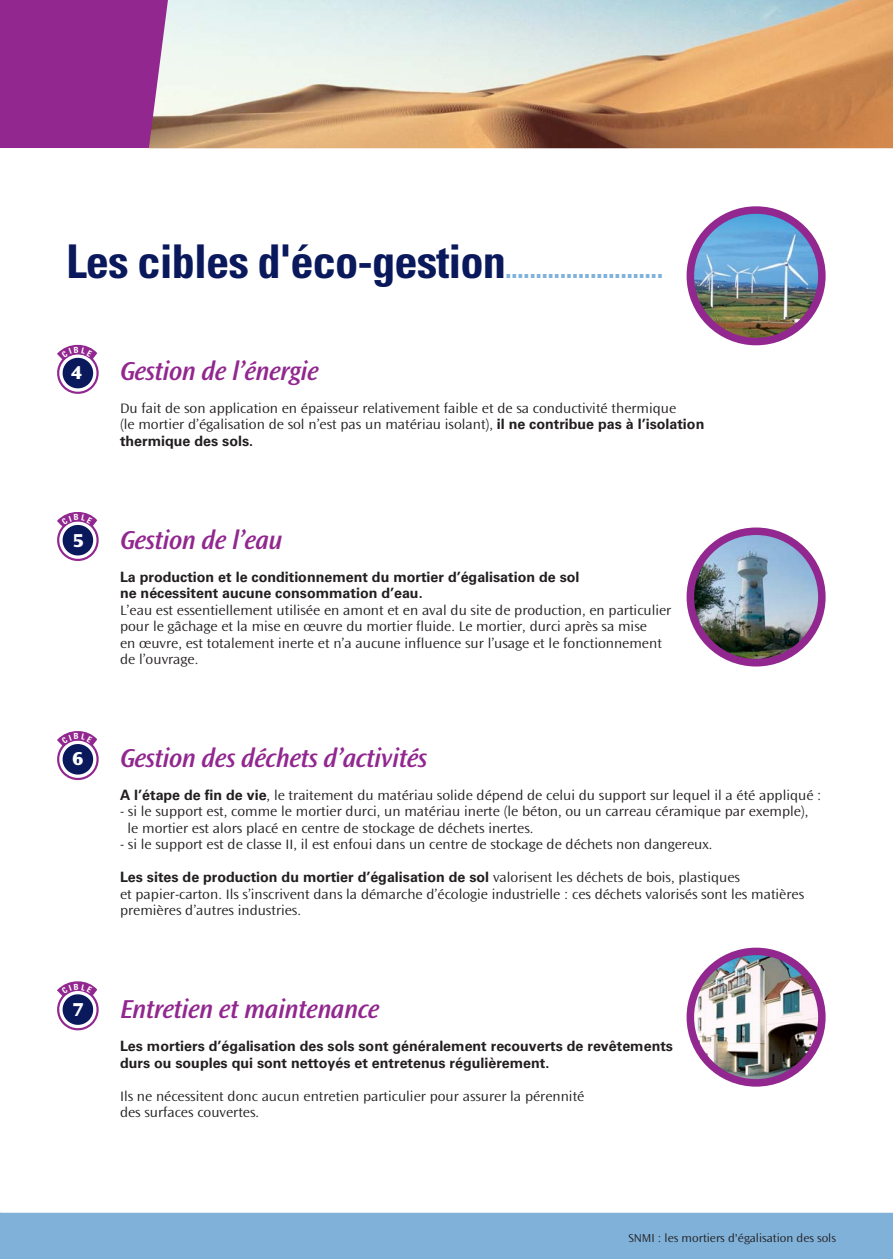
<style>
.page{position:relative;width:893px;height:1259px;background:#fff}
.page>*{position:absolute;margin:0;border:0;box-sizing:border-box;transform-origin:0 0}
.t1{font:700 condensed 30px "Univers";color:#7fb1d9}
.t2{font:27px "Ocean Sans MM It 500 475";letter-spacing:-.02em;color:#91278f}
.t3{font:19.5px "Ocean Sans MM 760 572";color:#fff}
.t4{font:14.25px/16.5px "Ocean Sans MM 320 600";color:#231f20}
.t5{font:700 14.25px/16.5px "Univers";color:#231f20}
.t6{font:12px "Ocean Sans MM 320 600";color:#231f20}
.s1{font-size:46.5px;color:#0a185c}
.s2{font-family:"Univers";font-weight:700}
.s3{font-family:"Ocean Sans MM 320 600";font-weight:400}
</style>
<div class="page">
<div style="left:0;top:0;width:318px;height:149px;background:#91278f"></div>
<img style="left:690px;top:951px;width:131px;height:131px;border-radius:50%">
<div style="left:686px;top:947px;width:139px;height:139px;border:8px solid #91278f;border-radius:50%"></div>
<img style="left:149px;top:0;width:743px;height:148px">
<img style="left:690px;top:211px;width:131px;height:130px;border-radius:50%">
<div style="left:686px;top:206px;width:139px;height:139px;border:8px solid #91278f;border-radius:50%"></div>
<img style="left:690px;top:531px;width:131px;height:132px;border-radius:50%">
<div style="left:686px;top:527px;width:139px;height:139px;border:8px solid #91278f;border-radius:50%"></div>
<div style="left:0;top:1212px;width:893px;height:47px;background:#7fb1d9"></div>
<svg style="left:57px;top:344px;width:42px;height:50px"></svg>
<svg style="left:57px;top:512px;width:42px;height:49px"></svg>
<svg style="left:57px;top:731px;width:42px;height:50px"></svg>
<svg style="left:57px;top:981px;width:42px;height:50px"></svg>
<h1 class="t1" style="left:66px;top:257px;width:598px"><span class="s1">Les cibles d'éco-gestion</span>..........................</h1>
<h3 class="t3" style="left:71px;top:365px;width:13px">4</h3>
<h2 class="t2" style="left:120px;top:360px;width:200px">Gestion de l’énergie</h2>
<p class="t4" style="left:120px;top:400px;width:586px">Du fait de son application en épaisseur relativement faible et de sa conductivité thermique<br>(le mortier d’égalisation de sol n’est pas un matériau isolant), <span class="s2">il ne contribue pas à l’isolation</span></p>
<p class="t5" style="left:120px;top:434px;width:135px">thermique des sols.</p>
<h3 class="t3" style="left:72px;top:532px;width:13px">5</h3>
<h2 class="t2" style="left:120px;top:529px;width:164px">Gestion de l’eau</h2>
<p class="t5" style="left:120px;top:569px;width:461px">La production et le conditionnement du mortier d’égalisation de sol ne nécessitent aucune consommation d’eau.</p>
<p class="t4" style="left:120px;top:602px;width:553px">L’eau est essentiellement utilisée en amont et en aval du site de production, en particulier pour le gâchage et la mise en œuvre du mortier fluide. Le mortier, durci après sa mise<br>en œuvre, est totalement inerte et n’a aucune influence sur l’usage et le fonctionnement de l’ouvrage.</p>
<h3 class="t3" style="left:72px;top:751px;width:13px">6</h3>
<h2 class="t2" style="left:120px;top:747px;width:308px">Gestion des déchets d’activités</h2>
<p class="t4" style="left:120px;top:787px;width:703px"><span class="s2">A l’étape de fin de vie</span>, le traitement du matériau solide dépend de celui du support sur lequel il a été appliqué :</p>
<p class="t4" style="left:128px;top:804px;width:682px;text-indent:-8px">- si le support est, comme le mortier durci, un matériau inerte (le béton, ou un carreau céramique par exemple), le mortier est alors placé en centre de stockage de déchets inertes.</p>
<p class="t4" style="left:120px;top:837px;width:593px">- si le support est de classe II, il est enfoui dans un centre de stockage de déchets non dangereux.</p>
<p class="t5" style="left:120px;top:870px;width:621px">Les sites de production du mortier d’égalisation de sol <span class="s3">valorisent les déchets de bois, plastiques</span></p>
<p class="t4" style="left:120px;top:886px;width:685px">et papier-carton. Ils s’inscrivent dans la démarche d’écologie industrielle : ces déchets valorisés sont les matières premières d’autres industries.</p>
<h3 class="t3" style="left:73px;top:1002px;width:13px">7</h3>
<h2 class="t2" style="left:120px;top:999px;width:261px">Entretien et maintenance</h2>
<p class="t5" style="left:120px;top:1039px;width:554px">Les mortiers d’égalisation des sols sont généralement recouverts de revêtements durs ou souples qui sont nettoyés et entretenus régulièrement.</p>
<p class="t4" style="left:120px;top:1088px;width:466px">Ils ne nécessitent donc aucun entretien particulier pour assurer la pérennité des surfaces couvertes.</p>
<p class="t6" style="left:628px;top:1231px;width:209px">SNMI : les mortiers d'égalisation des sols</p>
</div>
